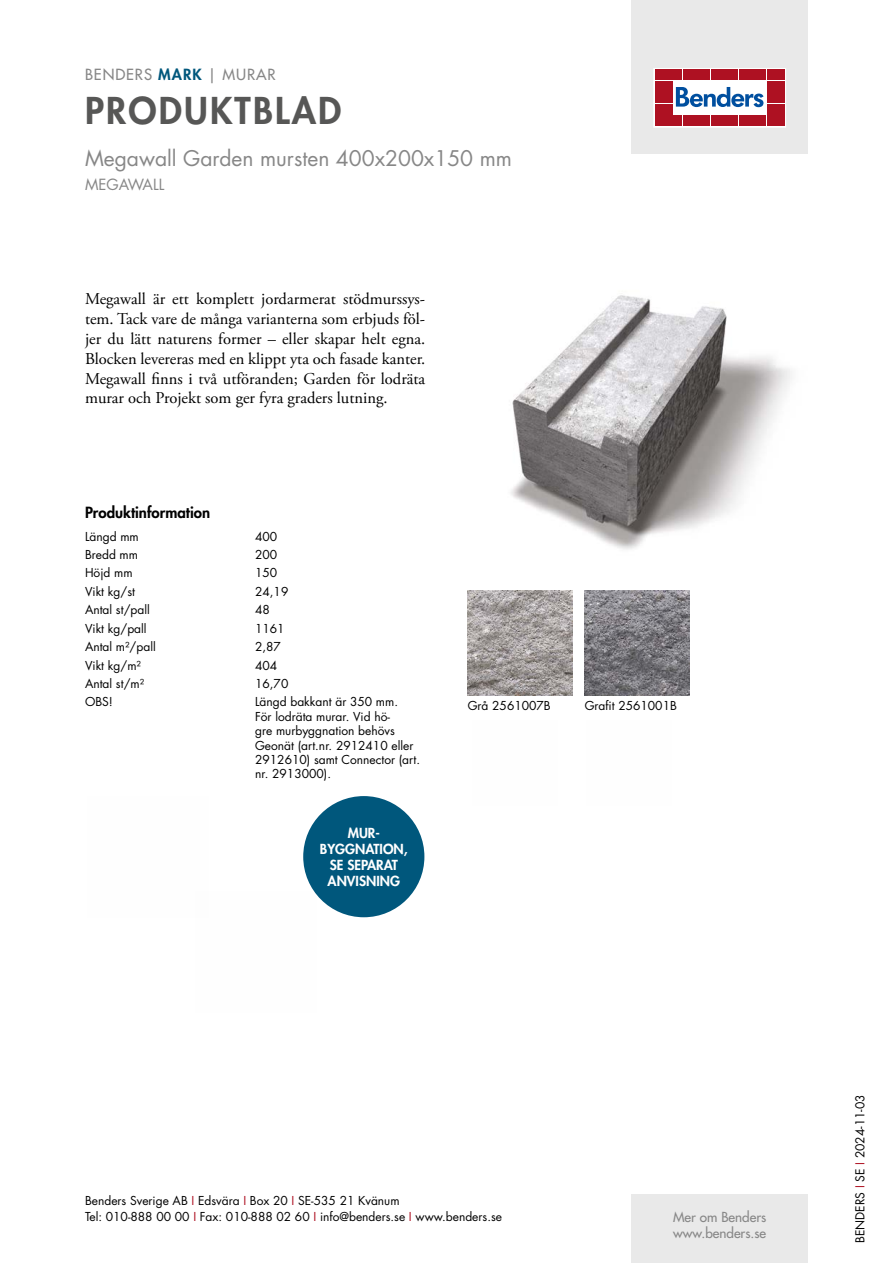
<style>
.page{position:relative;width:893px;height:1263px;background:#fff}
.page>*{position:absolute;margin:0;border:0;box-sizing:border-box;transform-origin:0 0}
.t1{font:800 36px "Futura Std";letter-spacing:.06em;color:#575756}
.t2{font:21px "Futura Std";color:#878787}
.t3{font:16.5px/19.8px "Adobe Garamond Pro";color:#000;text-align:justify}
.t4{font:800 15px "Futura Std";color:#000}
.t5{font:500 15px "Futura Std";letter-spacing:.06em;color:#878787}
.t6{font:15px "Futura Std";color:#878787}
.t7{font:800 13.5px/16.2px "Futura Std";color:#fff;text-align:center}
.t8{font:500 13.5px/16.2px "Futura Std";color:#878787}
.t9{font:12px/14.4px "Futura Std";color:#000}
.s1{font-weight:800;color:#00577c}
.s2{color:#ae1122}
</style>
<div class="page">
<div style="left:631px;top:0;width:177px;height:153px;background:#e9e9e9"></div>
<div style="left:631px;top:1195px;width:177px;height:68px;background:#e9e9e9"></div>
<svg style="left:656px;top:70px;width:128px;height:55px;background:#ebc5ca"></svg>
<div style="left:654px;top:68px;width:132px;height:59px;border:1px solid #fff"></div>
<div style="left:655px;top:70px;width:8px;height:10px;background:#ae1122"></div>
<div style="left:664px;top:70px;width:8px;height:10px;background:#ae1122"></div>
<div style="left:655px;top:81px;width:8px;height:10px;background:#ae1122"></div>
<div style="left:664px;top:81px;width:8px;height:10px;background:#ae1122"></div>
<div style="left:655px;top:93px;width:8px;height:10px;background:#ae1122"></div>
<div style="left:664px;top:93px;width:8px;height:10px;background:#ae1122"></div>
<div style="left:655px;top:104px;width:8px;height:11px;background:#ae1122"></div>
<div style="left:664px;top:104px;width:8px;height:11px;background:#ae1122"></div>
<div style="left:655px;top:116px;width:8px;height:10px;background:#ae1122"></div>
<div style="left:664px;top:116px;width:8px;height:10px;background:#ae1122"></div>
<div style="left:674px;top:70px;width:8px;height:10px;background:#ae1122"></div>
<div style="left:683px;top:70px;width:8px;height:10px;background:#ae1122"></div>
<div style="left:692px;top:70px;width:8px;height:10px;background:#ae1122"></div>
<div style="left:702px;top:70px;width:8px;height:10px;background:#ae1122"></div>
<div style="left:711px;top:70px;width:8px;height:10px;background:#ae1122"></div>
<div style="left:720px;top:70px;width:8px;height:10px;background:#ae1122"></div>
<div style="left:730px;top:70px;width:8px;height:10px;background:#ae1122"></div>
<div style="left:739px;top:70px;width:8px;height:10px;background:#ae1122"></div>
<div style="left:748px;top:70px;width:8px;height:10px;background:#ae1122"></div>
<div style="left:758px;top:70px;width:8px;height:10px;background:#ae1122"></div>
<div style="left:674px;top:116px;width:8px;height:10px;background:#ae1122"></div>
<div style="left:683px;top:116px;width:8px;height:10px;background:#ae1122"></div>
<div style="left:692px;top:116px;width:8px;height:10px;background:#ae1122"></div>
<div style="left:702px;top:116px;width:8px;height:10px;background:#ae1122"></div>
<div style="left:711px;top:116px;width:8px;height:10px;background:#ae1122"></div>
<div style="left:720px;top:116px;width:8px;height:10px;background:#ae1122"></div>
<div style="left:730px;top:116px;width:8px;height:10px;background:#ae1122"></div>
<div style="left:739px;top:116px;width:8px;height:10px;background:#ae1122"></div>
<div style="left:748px;top:116px;width:8px;height:10px;background:#ae1122"></div>
<div style="left:758px;top:116px;width:8px;height:10px;background:#ae1122"></div>
<div style="left:767px;top:70px;width:8px;height:10px;background:#ae1122"></div>
<div style="left:776px;top:70px;width:8px;height:10px;background:#ae1122"></div>
<div style="left:767px;top:81px;width:8px;height:10px;background:#ae1122"></div>
<div style="left:776px;top:81px;width:8px;height:10px;background:#ae1122"></div>
<div style="left:767px;top:93px;width:8px;height:10px;background:#ae1122"></div>
<div style="left:776px;top:93px;width:8px;height:10px;background:#ae1122"></div>
<div style="left:767px;top:104px;width:8px;height:11px;background:#ae1122"></div>
<div style="left:776px;top:104px;width:8px;height:11px;background:#ae1122"></div>
<div style="left:767px;top:116px;width:8px;height:10px;background:#ae1122"></div>
<div style="left:776px;top:116px;width:8px;height:10px;background:#ae1122"></div>
<svg style="left:676px;top:87px;width:87px;height:20px;background:#89add2"></svg>
<div style="left:303px;top:796px;width:121px;height:121px;background:#00577c;border-radius:50%"></div>
<img style="left:511px;top:295px;width:281px;height:255px">
<img style="left:468px;top:590px;width:105px;height:105px">
<img style="left:585px;top:590px;width:105px;height:105px">
<p class="t5" style="left:85px;top:65px;width:192px">BENDERS <span class="s1">MARK</span> | MURAR</p>
<h1 class="t1" style="left:85px;top:87px;width:258px">PRODUKTBLAD</h1>
<h2 class="t2" style="left:85px;top:144px;width:428px">Megawall Garden mursten 400x200x150 mm</h2>
<p class="t6" style="left:85px;top:175px;width:81px">MEGAWALL</p>
<p class="t3" style="left:85px;top:290px;width:342px">Megawall är ett komplett jordarmerat stödmurssys&shy;tem. Tack vare de många varianterna som erbjuds föl&shy;jer du lätt naturens former – eller skapar helt egna.<br>Blocken levereras med en klippt yta och fasade kanter.<br>Megawall finns i två utföranden; Garden för lodräta murar och Projekt som ger fyra graders lutning.</p>
<p class="t4" style="left:85px;top:503px;width:127px">Produktinformation</p>
<p class="t9" style="left:85px;top:529px;width:55px">Längd mm</p>
<p class="t9" style="left:255px;top:529px;width:24px">400</p>
<p class="t9" style="left:85px;top:548px;width:55px">Bredd mm</p>
<p class="t9" style="left:255px;top:548px;width:24px">200</p>
<p class="t9" style="left:85px;top:566px;width:49px">Höjd mm</p>
<p class="t9" style="left:255px;top:566px;width:24px">150</p>
<p class="t9" style="left:85px;top:584px;width:51px">Vikt kg/st</p>
<p class="t9" style="left:255px;top:584px;width:35px">24,19</p>
<p class="t9" style="left:85px;top:603px;width:66px">Antal st/pall</p>
<p class="t9" style="left:255px;top:603px;width:16px">48</p>
<p class="t9" style="left:85px;top:621px;width:63px">Vikt kg/pall</p>
<p class="t9" style="left:255px;top:621px;width:31px">1161</p>
<p class="t9" style="left:85px;top:640px;width:72px">Antal m²/pall</p>
<p class="t9" style="left:255px;top:640px;width:27px">2,87</p>
<p class="t9" style="left:85px;top:658px;width:57px">Vikt kg/m²</p>
<p class="t9" style="left:255px;top:658px;width:24px">404</p>
<p class="t9" style="left:85px;top:676px;width:61px">Antal st/m²</p>
<p class="t9" style="left:255px;top:676px;width:35px">16,70</p>
<p class="t9" style="left:85px;top:695px;width:29px">OBS!</p>
<p class="t9" style="left:255px;top:695px;width:166px">Längd bakkant är 350 mm.<br>För lodräta murar. Vid hö-<br>gre murbyggnation behövs<br>Geonät (art.nr. 2912410 eller<br>2912610) samt Connector (art. nr. 2913000).</p>
<p class="t7" style="left:320px;top:825px;width:89px">MUR-<br>BYGGNATION,<br>SE SEPARAT<br>ANVISNING</p>
<p class="t9" style="left:468px;top:698px;width:85px">Grå 2561007B</p>
<p class="t9" style="left:585px;top:698px;width:94px">Grafit 2561001B</p>
<p class="t9" style="left:85px;top:1192px;width:418px;line-height:16.5px">Benders Sverige AB <span class="s2">I</span> Edsvära <span class="s2">I</span> Box 20 <span class="s2">I</span> SE-535 21 Kvänum<br>Tel: 010-888 00 00 <span class="s2">I</span> Fax: 010-888 02 60 <span class="s2">I</span> info@benders.se <span class="s2">I</span> www.benders.se</p>
<p class="t8" style="left:673px;top:1209px;width:95px">Mer om Benders www.benders.se</p>
<p class="t9" style="left:853px;top:1243px;width:150px;rotate:-90deg">BENDERS <span class="s2">I</span> SE <span class="s2">I</span> 2024-11-03</p>
</div>
